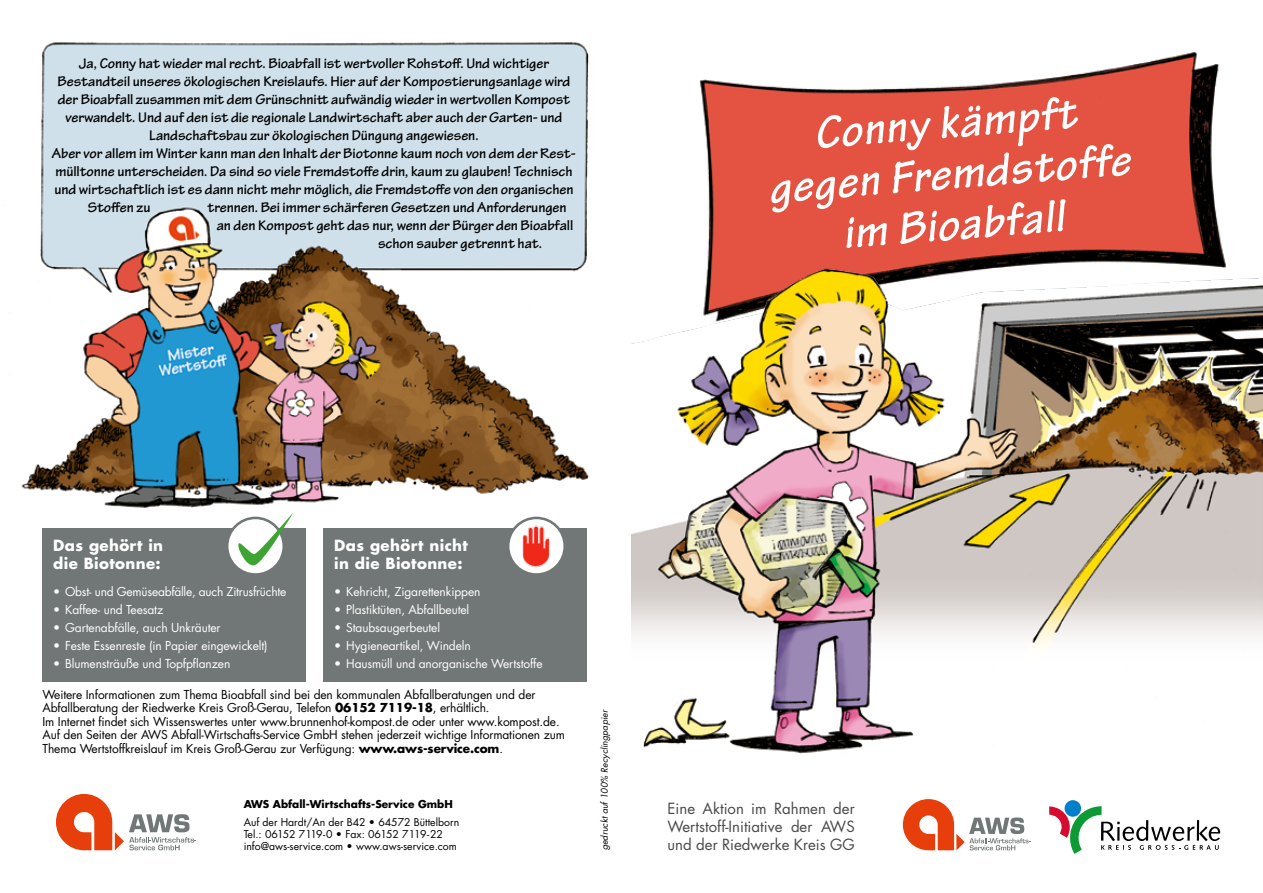
<style>
.page{position:relative;width:1263px;height:893px;background:#fff}
.page>*{position:absolute;margin:0;border:0;box-sizing:border-box;transform-origin:0 0}
.t1{font:italic 700 48px/51px "Tekton Pro";color:#fff;text-align:center}
.t2{font:700 15px "Tekton Pro";letter-spacing:-.005em;color:#000}
.t3{font:15px/18px "Futura";color:#494948;text-align:justify}
.t4{font:700 15px/18px "Futura";letter-spacing:.025em;color:#fff}
.t5{font:12px/13.5px "Futura";letter-spacing:-.01em;color:#000}
.t6{font:12px "Futura";letter-spacing:-.01em;color:#fff}
.t7{font:10.5px/12px "Futura";color:#000}
.t8{font:700 10.5px "Futura";color:#000}
.t9{font:italic 9px "Futura";color:#000}
.s1{font-weight:700}
</style>
<div class="page">
<img style="left:699px;top:52px;width:526px;height:206px">
<img style="left:21px;top:42px;width:568px;height:466px">
<svg style="left:903px;top:799px;width:127px;height:51px"></svg>
<svg style="left:56px;top:794px;width:140px;height:56px"></svg>
<div style="left:1064px;top:800px;width:17px;height:17px;background:#0080c8;border-radius:50%"></div>
<svg style="left:1049px;top:805px;width:171px;height:49px"></svg>
<div style="left:43px;top:528px;width:263px;height:153px;background:#717776"></div>
<div style="left:324px;top:528px;width:263px;height:153px;background:#717776"></div>
<svg style="left:227px;top:518px;width:57px;height:56px"></svg>
<div style="left:226px;top:517px;width:59px;height:59px;border:3px solid #717776;border-radius:50%"></div>
<img style="left:511px;top:518px;width:51px;height:54px">
<div style="left:507px;top:517px;width:59px;height:59px;border:3px solid #717776;border-radius:50%"></div>
<img style="left:631px;top:258px;width:632px;height:496px">
<svg style="left:235px;top:513px;width:58px;height:53px"></svg>
<p class="t2" style="left:79px;top:54px;width:472px">Ja, Conny hat wieder mal recht. Bioabfall ist wertvoller Rohstoff. Und wichtiger</p>
<p class="t2" style="left:58px;top:72px;width:514px">Bestandteil unseres ökologischen Kreislaufs. Hier auf der Kompostierungsanlage wird</p>
<p class="t2" style="left:58px;top:90px;width:514px">der Bioabfall zusammen mit dem Grünschnitt aufwändig wieder in wertvollen Kompost</p>
<p class="t2" style="left:66px;top:108px;width:498px">verwandelt. Und auf den ist die regionale Landwirtschaft aber auch der Garten- und</p>
<p class="t2" style="left:149px;top:126px;width:331px">Landschaftsbau zur ökologischen Düngung angewiesen.</p>
<p class="t2" style="left:52px;top:144px;width:525px">Aber vor allem im Winter kann man den Inhalt der Biotonne kaum noch von dem der Rest-</p>
<p class="t2" style="left:55px;top:162px;width:519px">mülltonne unterscheiden. Da sind so viele Fremdstoffe drin, kaum zu glauben! Technisch</p>
<p class="t2" style="left:54px;top:180px;width:521px">und wirtschaftlich ist es dann nicht mehr möglich, die Fremdstoffe von den organischen</p>
<p class="t2" style="left:88px;top:198px;width:64px">Stoffen zu</p>
<p class="t2" style="left:207px;top:198px;width:361px">trennen. Bei immer schärferen Gesetzen und Anforderungen</p>
<p class="t2" style="left:217px;top:216px;width:358px">an den Kompost geht das nur, wenn der Bürger den Bioabfall</p>
<p class="t2" style="left:378px;top:234px;width:166px">schon sauber getrennt hat.</p>
<h1 class="t1" style="left:762px;top:114px;width:364px;rotate:-5deg">Conny kämpft gegen Fremdstoffe im Bioabfall</h1>
<p class="t4" style="left:53px;top:536px;width:112px">Das gehört in die Biotonne:</p>
<p class="t6" style="left:53px;top:583px;width:235px">• Obst- und Gemüseabfälle, auch Zitrusfrüchte</p>
<p class="t6" style="left:53px;top:601px;width:112px">• Kaffee- und Teesatz</p>
<p class="t6" style="left:53px;top:619px;width:169px">• Gartenabfälle, auch Unkräuter</p>
<p class="t6" style="left:53px;top:637px;width:216px">• Feste Essenreste (in Papier eingewickelt)</p>
<p class="t6" style="left:53px;top:655px;width:179px">• Blumensträuße und Topfpflanzen</p>
<p class="t4" style="left:334px;top:536px;width:135px">Das gehört nicht in die Biotonne:</p>
<p class="t6" style="left:334px;top:583px;width:148px">• Kehricht, Zigarettenkippen</p>
<p class="t6" style="left:334px;top:601px;width:137px">• Plastiktüten, Abfallbeutel</p>
<p class="t6" style="left:334px;top:619px;width:107px">• Staubsaugerbeutel</p>
<p class="t6" style="left:334px;top:637px;width:138px">• Hygieneartikel, Windeln</p>
<p class="t6" style="left:334px;top:655px;width:210px">• Hausmüll und anorganische Wertstoffe</p>
<p class="t5" style="left:43px;top:687px;width:524px">Weitere Informationen zum Thema Bioabfall sind bei den kommunalen Abfallberatungen und der Abfallberatung der Riedwerke Kreis Groß-Gerau, Telefon <span class="s1">06152 7119-18</span>, erhältlich.<br>Im Internet findet sich Wissenswertes unter www.brunnenhof-kompost.de oder unter www.kompost.de.<br>Auf den Seiten der AWS Abfall-Wirtschafts-Service GmbH stehen jederzeit wichtige Informationen zum Thema Wertstoffkreislauf im Kreis Groß-Gerau zur Verfügung: <span class="s1">www.aws-service.com</span>.</p>
<p class="t8" style="left:244px;top:797px;width:211px">AWS Abfall-Wirtschafts-Service GmbH</p>
<p class="t7" style="left:244px;top:816px;width:217px">Auf der Hardt/An der B42 • 64572 Büttelborn<br>Tel.: 06152 7119-0 • Fax: 06152 7119-22 info@aws-service.com • www.aws-service.com</p>
<p class="t9" style="left:598px;top:850px;width:142px;rotate:-90deg">gedruckt auf 100% Recyclingpapier</p>
<p class="t3" style="left:668px;top:800px;width:189px">Eine Aktion im Rahmen der Wertstoff-Initiative der AWS und der Riedwerke Kreis GG</p>
</div>
